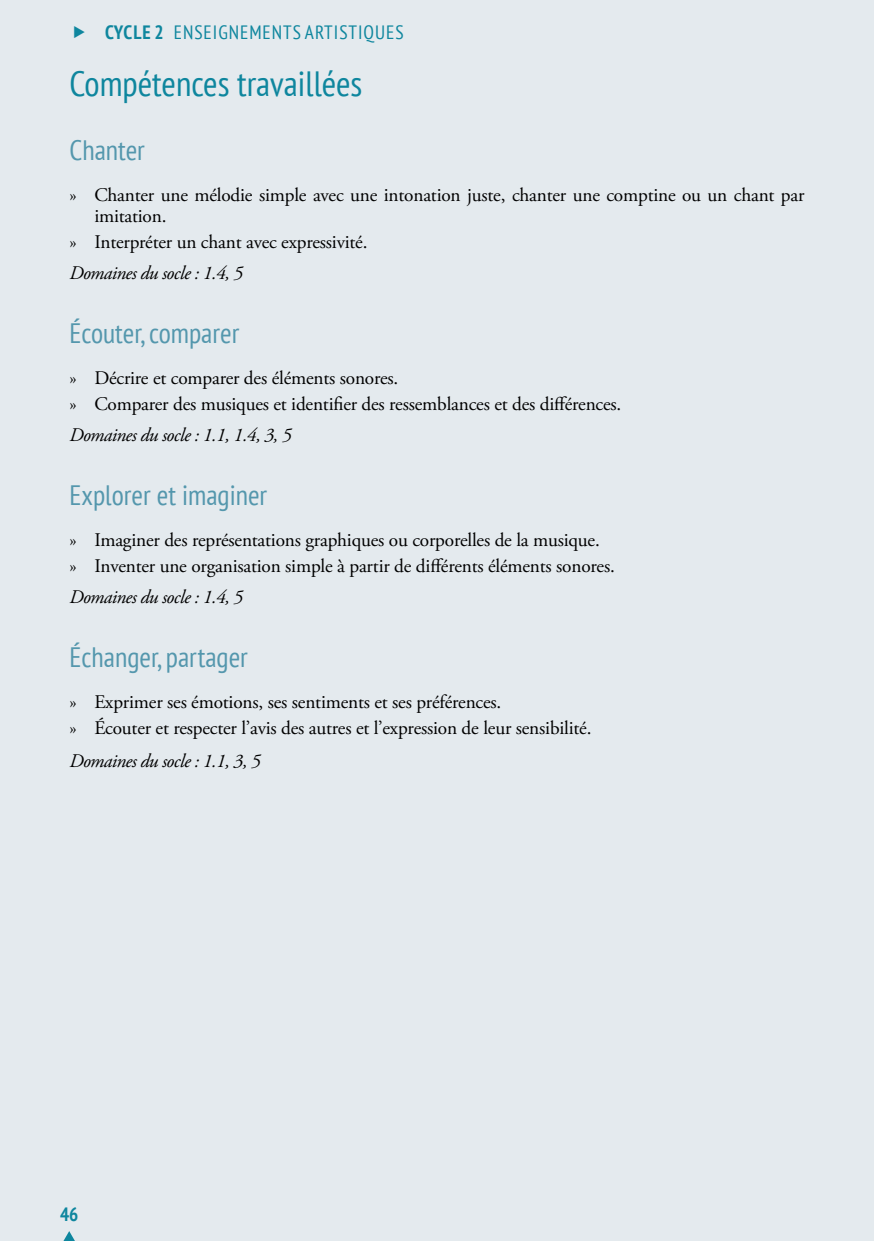
<style>
.page{position:relative;width:874px;height:1241px;background:#fff}
.page>*{position:absolute;margin:0;border:0;box-sizing:border-box;transform-origin:0 0}
.t1{font:condensed 35px "PT Sans";color:#0e869e}
.t2{font:condensed 28px "PT Sans";color:#5497ad}
.t3{font:19.25px/25.9px "Adobe Garamond Pro";letter-spacing:-.01em;color:#000}
.t4{font:italic 19.25px "Adobe Garamond Pro";letter-spacing:-.03em;color:#000}
.t5{font:condensed 19.25px "PT Sans";letter-spacing:.05em;color:#0e869e}
.t6{font:700 condensed 19.25px "PT Sans";color:#0e869e}
.s1{font-weight:700}
</style>
<div class="page">
<div style="left:0;top:0;width:873px;height:1240px;background:#e4eaee"></div>
<svg style="left:64px;top:1231px;width:11px;height:9px"></svg>
<p class="t5" style="left:105px;top:20px;width:80px"><span class="s1">Cycle 2</span> ENSEIGNEMEN</p>
<p class="t5" style="left:283px;top:20px;width:85px">TS ARTISTIQUES</p>
<h1 class="t1" style="left:69px;top:61px;width:294px">Compétences travaillées</h1>
<h2 class="t2" style="left:69px;top:132px;width:77px">Chanter</h2>
<p class="t3" style="left:94px;top:185px;width:711px;line-height:21px;text-indent:-25px">» Chanter une mélodie simple avec une intonation juste, chanter une comptine ou un chant par imitation.</p>
<p class="t3" style="left:69px;top:229px;width:297px">» Interpréter un chant avec expressivité.</p>
<p class="t4" style="left:69px;top:261px;width:175px">Domaines du socle : 1.4, 5</p>
<h2 class="t2" style="left:69px;top:315px;width:171px">Écouter, comparer</h2>
<p class="t3" style="left:69px;top:365px;width:550px">» Décrire et comparer des éléments sonores.<br>» Comparer des musiques et identifier des ressemblances et des différences.</p>
<p class="t4" style="left:69px;top:423px;width:223px">Domaines du socle : 1.1, 1.4, 3, 5</p>
<h2 class="t2" style="left:69px;top:477px;width:199px">Explorer et imaginer</h2>
<p class="t3" style="left:69px;top:527px;width:544px">» Imaginer des représentations graphiques ou corporelles de la musique.<br>» Inventer une organisation simple à partir de différents éléments sonores.</p>
<p class="t4" style="left:69px;top:585px;width:175px">Domaines du socle : 1.4, 5</p>
<h2 class="t2" style="left:69px;top:639px;width:180px">Échanger, partager</h2>
<p class="t3" style="left:69px;top:689px;width:520px">» Exprimer ses émotions, ses sentiments et ses préférences.<br>» Écouter et respecter l’avis des autres et l’expression de leur sensibilité.</p>
<p class="t4" style="left:69px;top:748px;width:193px">Domaines du socle : 1.1, 3, 5</p>
<p class="t6" style="left:60px;top:1201px;width:20px">46</p>
</div>
